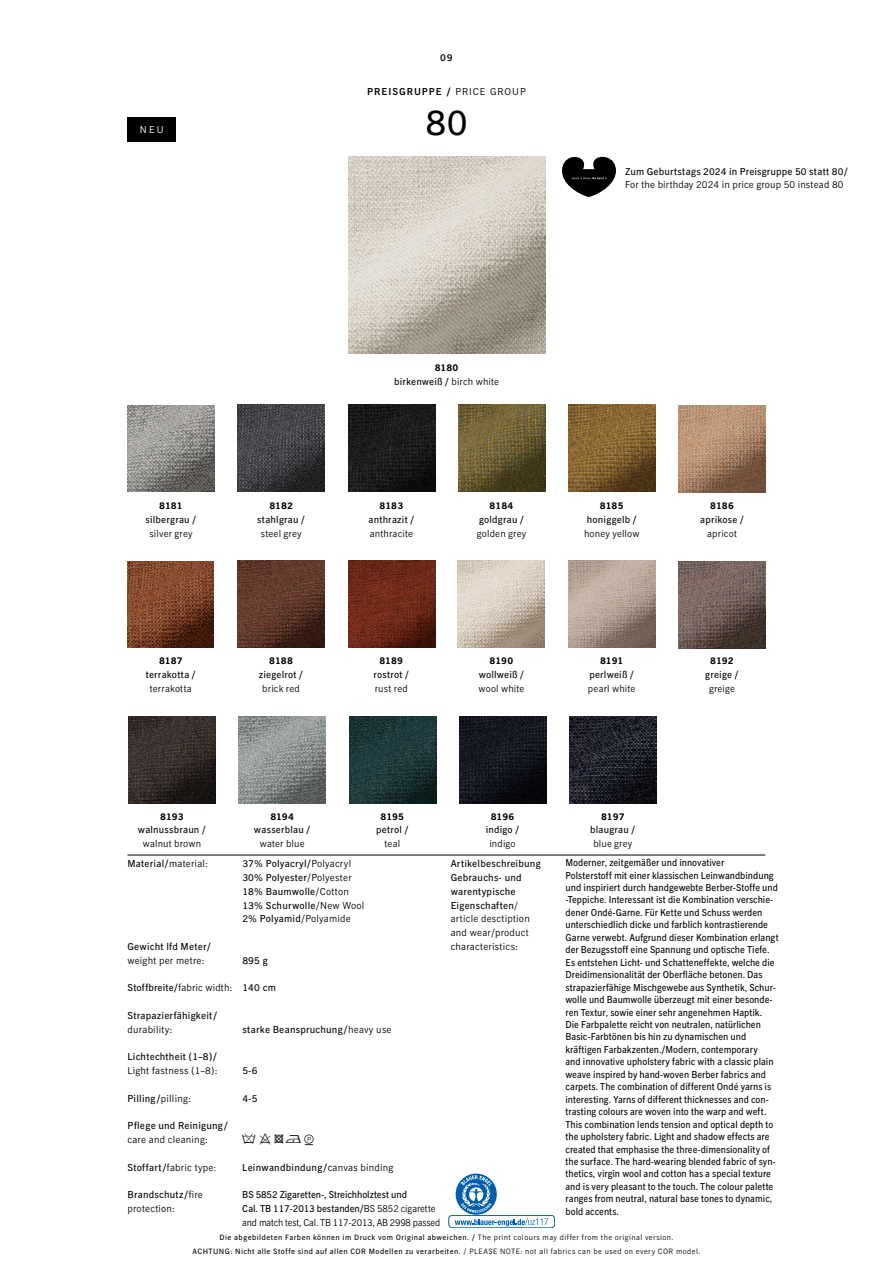
<style>
.page{position:relative;width:893px;height:1263px;background:#fff}
.page>*{position:absolute;margin:0;border:0;box-sizing:border-box;transform-origin:0 0}
.t1{font:35.25px "Cor Inter";color:#000}
.t2{font:13.5px "Textile LH Pi One";color:#000}
.t3{font:9.75px/12.5px "Cor Inter";color:#000;scale:.94 1}
.t4{font:9.75px/13.8px "Cor Inter";letter-spacing:.02em;color:#000}
.t5{font:300 9.75px/13.8px "Cor Inter";letter-spacing:.02em;color:#000}
.t6{font:9.75px/13.8px "Cor Inter";color:#000;scale:.96 1}
.t7{font:9.75px "Cor Inter";color:#000}
.t8{font:500 9.75px "Cor Inter";letter-spacing:.1em;color:#000}
.t9{font:300 9.75px "Cor Inter";color:#fff}
.t10{font:9.6px/13.8px "Cor Inter";letter-spacing:.02em;color:#000;text-align:center}
.t11{font:300 9.6px "Cor Inter";letter-spacing:.015em;color:#000}
.t12{font:700 9.6px "Cor Inter";letter-spacing:-.005em;color:#000}
.t13{font:7.5px/13.5px "Cor Inter";letter-spacing:.06em;color:#000;text-align:center}
.s1{font-weight:300}
.s2{font-weight:700}
.s3{font-weight:400}
.s4{font-family:"Textile LH Pi Two"}
</style>
<div class="page">
<img style="left:348px;top:157px;width:197px;height:197px">
<img style="left:127px;top:406px;width:87px;height:86px">
<img style="left:238px;top:405px;width:87px;height:87px">
<img style="left:349px;top:405px;width:87px;height:87px">
<img style="left:458px;top:405px;width:87px;height:87px">
<img style="left:568px;top:405px;width:87px;height:87px">
<img style="left:678px;top:406px;width:87px;height:87px">
<div style="left:449px;top:1215px;width:106px;height:13px;border:1px solid #005da9;border-radius:4px"></div>
<svg style="left:455px;top:1173px;width:93px;height:53px"></svg>
<hr style="left:128px;top:855px;width:637px;height:1px;background:#000">
<div style="left:128px;top:117px;width:48px;height:25px;background:#000"></div>
<img style="left:127px;top:562px;width:87px;height:86px">
<img style="left:238px;top:561px;width:86px;height:87px">
<img style="left:349px;top:561px;width:87px;height:87px">
<img style="left:458px;top:561px;width:87px;height:87px">
<img style="left:568px;top:561px;width:87px;height:87px">
<img style="left:678px;top:562px;width:87px;height:86px">
<img style="left:128px;top:717px;width:87px;height:86px">
<img style="left:239px;top:716px;width:87px;height:87px">
<img style="left:350px;top:716px;width:87px;height:87px">
<img style="left:459px;top:716px;width:87px;height:87px">
<img style="left:569px;top:716px;width:87px;height:87px">
<svg style="left:562px;top:156px;width:54px;height:41px"></svg>
<p class="t9" style="left:140px;top:124px;width:25px">NEU</p>
<p class="t8" style="left:440px;top:51px;width:14px">09</p>
<p class="t8" style="left:367px;top:85px;width:160px">PREISGRUPPE / <span class="s1">PRICE GROUP</span></p>
<h1 class="t1" style="left:425px;top:101px;width:44px">80</h1>
<p class="t7" style="left:625px;top:165px;width:224px">Zum Geburtstags 2024 in Preisgruppe 50 statt 80/</p>
<p class="t5" style="left:625px;top:178px;width:220px">For the birthday 2024 in price group 50 instead 80</p>
<p class="t12" style="left:159px;top:500px;width:25px">8181</p>
<p class="t10" style="left:146px;top:513px;width:52px">silbergrau /</p>
<p class="t11" style="left:149px;top:527px;width:45px">silver grey</p>
<p class="t12" style="left:159px;top:655px;width:25px">8187</p>
<p class="t10" style="left:146px;top:668px;width:52px">terrakotta /</p>
<p class="t11" style="left:150px;top:683px;width:43px">terrakotta</p>
<p class="t12" style="left:269px;top:500px;width:25px">8182</p>
<p class="t10" style="left:257px;top:513px;width:49px">stahlgrau /</p>
<p class="t11" style="left:261px;top:527px;width:42px">steel grey</p>
<p class="t12" style="left:269px;top:655px;width:25px">8188</p>
<p class="t10" style="left:259px;top:668px;width:46px">ziegelrot /</p>
<p class="t11" style="left:262px;top:683px;width:39px">brick red</p>
<p class="t10" style="left:394px;top:361px;width:107px"><span class="s2">8180<br></span>birkenweiß / <span class="s1">birch white</span></p>
<p class="t12" style="left:379px;top:500px;width:25px">8183</p>
<p class="t10" style="left:368px;top:513px;width:47px">anthrazit /</p>
<p class="t11" style="left:370px;top:527px;width:45px">anthracite</p>
<p class="t12" style="left:490px;top:500px;width:25px">8184</p>
<p class="t10" style="left:479px;top:513px;width:46px">goldgrau /</p>
<p class="t11" style="left:477px;top:527px;width:51px">golden grey</p>
<p class="t12" style="left:600px;top:500px;width:25px">8185</p>
<p class="t10" style="left:587px;top:513px;width:51px">honiggelb /</p>
<p class="t11" style="left:584px;top:527px;width:57px">honey yellow</p>
<p class="t12" style="left:710px;top:500px;width:25px">8186</p>
<p class="t10" style="left:700px;top:513px;width:45px">aprikose /</p>
<p class="t11" style="left:707px;top:527px;width:31px">apricot</p>
<p class="t12" style="left:379px;top:655px;width:25px">8189</p>
<p class="t10" style="left:373px;top:668px;width:37px">rostrot /</p>
<p class="t11" style="left:375px;top:683px;width:35px">rust red</p>
<p class="t12" style="left:490px;top:655px;width:25px">8190</p>
<p class="t10" style="left:479px;top:668px;width:47px">wollweiß /</p>
<p class="t11" style="left:478px;top:683px;width:48px">wool white</p>
<p class="t12" style="left:600px;top:655px;width:25px">8191</p>
<p class="t10" style="left:589px;top:668px;width:46px">perlweiß /</p>
<p class="t11" style="left:588px;top:683px;width:49px">pearl white</p>
<p class="t12" style="left:710px;top:655px;width:25px">8192</p>
<p class="t10" style="left:705px;top:668px;width:35px">greige /</p>
<p class="t11" style="left:709px;top:683px;width:27px">greige</p>
<p class="t12" style="left:160px;top:810px;width:25px">8193</p>
<p class="t10" style="left:138px;top:823px;width:70px">walnussbraun /</p>
<p class="t11" style="left:143px;top:838px;width:60px">walnut brown</p>
<p class="t4" style="left:128px;top:857px;width:82px">Material/<span class="s1">material:</span></p>
<p class="t4" style="left:128px;top:940px;width:85px">Gewicht lfd Meter/</p>
<p class="t5" style="left:128px;top:953px;width:78px">weight per metre:</p>
<p class="t7" style="left:128px;top:982px;width:106px">Stoffbreite/<span class="s1">fabric width:</span></p>
<p class="t4" style="left:128px;top:1009px;width:91px">Strapazierfähigkeit/</p>
<p class="t5" style="left:128px;top:1022px;width:46px">durability:</p>
<p class="t4" style="left:128px;top:1050px;width:91px">Lichtechtheit (1–8)/</p>
<p class="t5" style="left:128px;top:1064px;width:91px">Light fastness (1–8):</p>
<p class="t4" style="left:128px;top:1091px;width:65px">Pilling/<span class="s1">pilling:</span></p>
<p class="t4" style="left:128px;top:1119px;width:102px">Pflege und Reinigung/</p>
<p class="t5" style="left:128px;top:1133px;width:82px">care and cleaning:</p>
<p class="t5" style="left:128px;top:1160px;width:90px"><span class="s3">Stoffart/</span>fabric type:</p>
<p class="t5" style="left:128px;top:1188px;width:77px"><span class="s3">Brandschutz/</span>fire protection:</p>
<p class="t12" style="left:270px;top:810px;width:25px">8194</p>
<p class="t10" style="left:254px;top:823px;width:58px">wasserblau /</p>
<p class="t11" style="left:260px;top:838px;width:46px">water blue</p>
<p class="t12" style="left:381px;top:810px;width:25px">8195</p>
<p class="t10" style="left:376px;top:823px;width:34px">petrol /</p>
<p class="t11" style="left:385px;top:838px;width:17px">teal</p>
<p class="t4" style="left:242px;top:857px;width:124px">37% Polyacryl/<span class="s1">Polyacryl<br></span>30% Polyester<span class="s1">/Polyester<br></span>18% Baumwolle<span class="s1">/Cotton<br></span>13% Schurwolle<span class="s1">/New Wool<br></span>2% Polyamid<span class="s1">/Polyamide</span></p>
<p class="t7" style="left:242px;top:954px;width:27px">895 g</p>
<p class="t7" style="left:242px;top:982px;width:35px">140 cm</p>
<p class="t4" style="left:242px;top:1022px;width:151px">starke Beanspruchung/<span class="s1">heavy use</span></p>
<p class="t7" style="left:242px;top:1065px;width:17px">5-6</p>
<p class="t7" style="left:242px;top:1092px;width:17px">4-5</p>
<h2 class="t2" style="left:242px;top:1131px;width:74px">x94<span class="s4">*</span>Z</h2>
<p class="t4" style="left:242px;top:1160px;width:153px">Leinwandbindung/<span class="s1">canvas binding</span></p>
<p class="t6" style="left:242px;top:1188px;width:208px">BS 5852 Zigaretten-, Streichholztest und<br>Cal. TB 117-2013 bestanden/<span class="s1">BS 5852 cigarette and match test, Cal. TB 117-2013, AB 2998 passed</span></p>
<p class="t12" style="left:491px;top:810px;width:25px">8196</p>
<p class="t10" style="left:486px;top:823px;width:35px">indigo /</p>
<p class="t11" style="left:489px;top:838px;width:28px">indigo</p>
<p class="t4" style="left:451px;top:857px;width:92px">Artikelbeschreibung<br>Gebrauchs- und warentypische<br>Eigenschaften<span class="s1">/ article desctiption and wear/product characteristics:</span></p>
<p class="t12" style="left:601px;top:810px;width:25px">8197</p>
<p class="t10" style="left:590px;top:823px;width:47px">blaugrau /</p>
<p class="t11" style="left:593px;top:838px;width:40px">blue grey</p>
<p class="t3" style="left:565px;top:856px;width:228px">Moderner, zeitgemäßer und innovativer<br>Polsterstoff mit einer klassischen Leinwandbindung und inspiriert durch handgewebte Berber-Stoffe und -Teppiche. Interessant ist die Kombination verschie&shy;dener Ondé-Garne. Für Kette und Schuss werden unterschiedlich dicke und farblich kontrastierende Garne verwebt. Aufgrund dieser Kombination erlangt der Bezugsstoff eine Spannung und optische Tiefe.<br>Es entstehen Licht- und Schatteneffekte, welche die Dreidimensionalität der Oberfläche betonen. Das strapazierfähige Mischgewebe aus Synthetik, Schur&shy;wolle und Baumwolle überzeugt mit einer besonde&shy;ren Textur, sowie einer sehr angenehmen Haptik.<br>Die Farbpalette reicht von neutralen, natürlichen Basic-Farbtönen bis hin zu dynamischen und kräftigen Farbakzenten./Modern, contemporary<br>and innovative upholstery fabric with a classic plain weave inspired by hand-woven Berber fabrics and carpets. The combination of different Ondé yarns is interesting. Yarns of different thicknesses and con&shy;trasting colours are woven into the warp and weft.<br>This combination lends tension and optical depth to the upholstery fabric. Light and shadow effects are created that emphasise the three-dimensionality of the surface. The hard-wearing blended fabric of syn&shy;thetics, virgin wool and cotton has a special texture and is very pleasant to the touch. The colour palette ranges from neutral, natural base tones to dynamic, bold accents.</p>
<p class="t13" style="left:193px;top:1231px;width:509px">Die abgebildeten Farben können im Druck vom Original abweichen. / <span class="s1">The print colours may differ from the original version.<br></span>ACHTUNG: Nicht alle Stoffe sind auf allen COR Modellen zu verarbeiten<span class="s1">. / PLEASE NOTE: not all fabrics can be used on every COR model.</span></p>
</div>
